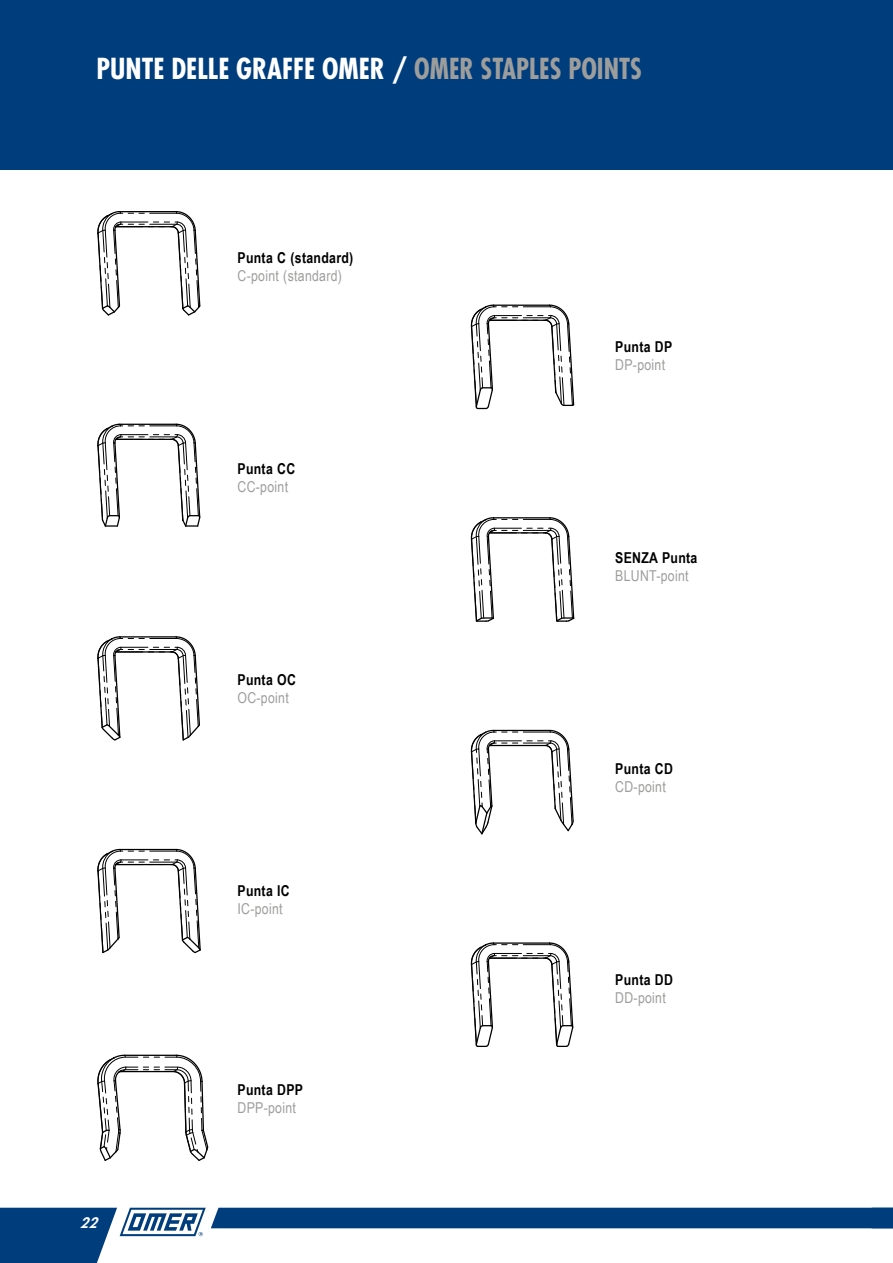
<style>
.page{position:relative;width:893px;height:1263px;background:#fff}
.page>*{position:absolute;margin:0;border:0;box-sizing:border-box;transform-origin:0 0}
.t1{font:700 condensed 28.2px "Futura Std";color:#fff}
.t2{font:15px "Arial Narrow";letter-spacing:.02em;color:#9d9d9c}
.t3{font:700 15px "Arial Narrow";letter-spacing:.02em;color:#000}
.t4{font:italic 800 14.1px "Futura Std";color:#fff}
.s1{color:#9d9d9c}
</style>
<div class="page">
<div style="left:0;top:0;width:893px;height:170px;background:#003d7c"></div>
<svg style="left:0;top:1208px;width:893px;height:55px"></svg>
<svg style="left:97px;top:211px;width:104px;height:105px"></svg>
<svg style="left:470px;top:304px;width:105px;height:106px"></svg>
<svg style="left:97px;top:848px;width:104px;height:106px"></svg>
<svg style="left:470px;top:942px;width:104px;height:105px"></svg>
<svg style="left:97px;top:636px;width:103px;height:105px"></svg>
<svg style="left:470px;top:729px;width:104px;height:106px"></svg>
<svg style="left:97px;top:423px;width:104px;height:104px"></svg>
<svg style="left:470px;top:517px;width:105px;height:105px"></svg>
<svg style="left:97px;top:1054px;width:112px;height:107px"></svg>
<h1 class="t1" style="left:97px;top:51px;width:547px">PUNTE DELLE GRAFFE OMER / <span class="s1">OMER STAPLES POINTS</span></h1>
<p class="t4" style="left:80px;top:1214px;width:18px">22</p>
<p class="t3" style="left:237px;top:246px;width:117px">Punta C (standard)</p>
<p class="t2" style="left:237px;top:265px;width:106px">C-point (standard)</p>
<p class="t3" style="left:237px;top:457px;width:59px">Punta CC</p>
<p class="t2" style="left:237px;top:476px;width:52px">CC-point</p>
<p class="t3" style="left:237px;top:668px;width:60px">Punta OC</p>
<p class="t2" style="left:237px;top:686px;width:53px">OC-point</p>
<p class="t3" style="left:237px;top:879px;width:54px">Punta IC</p>
<p class="t2" style="left:237px;top:897px;width:47px">IC-point</p>
<p class="t3" style="left:237px;top:1079px;width:67px">Punta DPP</p>
<p class="t2" style="left:237px;top:1097px;width:60px">DPP-point</p>
<p class="t3" style="left:615px;top:336px;width:59px">Punta DP</p>
<p class="t2" style="left:615px;top:354px;width:51px">DP-point</p>
<p class="t3" style="left:615px;top:547px;width:84px">SENZA Punta</p>
<p class="t2" style="left:615px;top:565px;width:75px">BLUNT-point</p>
<p class="t3" style="left:615px;top:757px;width:59px">Punta CD</p>
<p class="t2" style="left:615px;top:776px;width:52px">CD-point</p>
<p class="t3" style="left:615px;top:968px;width:59px">Punta DD</p>
<p class="t2" style="left:615px;top:987px;width:52px">DD-point</p>
</div>
